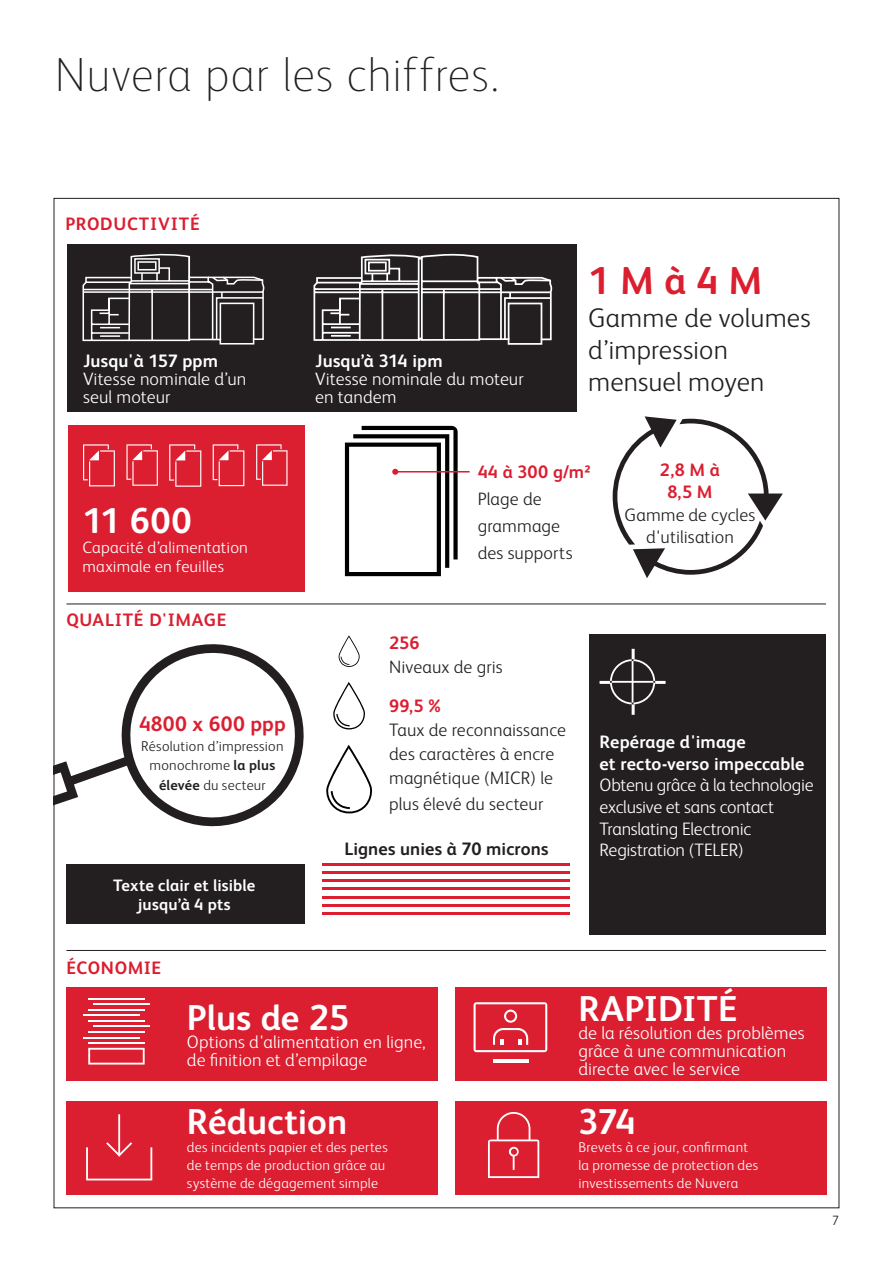
<style>
.page{position:relative;width:893px;height:1263px;background:#fff}
.page>*{position:absolute;margin:0;border:0;box-sizing:border-box;transform-origin:0 0}
.Head_32_36{font:100 48px "Xerox Sans";letter-spacing:.015em;color:#231f20}
.Body_Text___Bullets{font:700 39px "Xerox Sans";color:#db1e30}
.Body_Text___Bullets-2{font:700 36px "Xerox Sans";color:#fff}
.Body_Text___Bullets-3{font:300 27px/32.4px "Xerox Sans";letter-spacing:.005em;color:#231f20}
.Body_Text___Bullets-4{font:700 21px "Xerox Sans";letter-spacing:.015em;color:#db1e30}
.Body_Text___Bullets-5{font:300 18px/18px "Xerox Sans";color:#fff}
.Body_Text___Bullets-6{font:300 18px/24.5px "Xerox Sans";letter-spacing:.005em;color:#231f20}
.Body_Text___Bullets-7{font:700 18px/21.6px "Xerox Sans";letter-spacing:.01em;color:#fff}
.Body_Text___Bullets-8{font:700 18px/22.5px "Xerox Sans";letter-spacing:.035em;color:#db1e30;text-align:center}
.Body_Text___Bullets-9{font:700 18px "Xerox Sans";letter-spacing:.005em;color:#231f20}
.Body_Text___Bullets-10{font:300 16.5px/19.5px "Xerox Sans";letter-spacing:.01em;color:#fff}
.Body_Text___Bullets-11{font:700 16.5px/19.5px "Xerox Sans";letter-spacing:.01em;color:#fff;text-align:center}
.Body_Text___Bullets-12{font:300 14.25px/18px "Xerox Sans";letter-spacing:.015em;color:#fff}
.Body_Text___Bullets-13{font:300 14.25px/19.5px "Xerox Sans";letter-spacing:.02em;color:#231f20;text-align:center}
.t1{font:300 13.5px "Xerox Sans";color:#231f20}
.s1{font-weight:700}
</style>
<div class="page">
<div style="left:589px;top:634px;width:237px;height:301px;background:#231f20"></div>
<div style="left:68px;top:425px;width:237px;height:166px;background:#db1e30"></div>
<div style="left:67px;top:244px;width:509px;height:167px;background:#231f20"></div>
<hr style="left:66px;top:950px;width:760px;height:1px;background:#231f20">
<svg style="left:82px;top:253px;width:183px;height:92px"></svg>
<svg style="left:313px;top:253px;width:239px;height:92px"></svg>
<div style="left:66px;top:987px;width:372px;height:94px;background:#db1e30"></div>
<div style="left:66px;top:1101px;width:372px;height:94px;background:#db1e30"></div>
<div style="left:455px;top:987px;width:371px;height:94px;background:#db1e30"></div>
<div style="left:455px;top:1101px;width:371px;height:94px;background:#db1e30"></div>
<hr style="left:66px;top:604px;width:760px;height:1px;background:#231f20">
<svg style="left:86px;top:1114px;width:66px;height:66px"></svg>
<hr style="left:493px;top:1059px;width:35px;height:3px;background:#fff">
<svg style="left:474px;top:1002px;width:73px;height:50px"></svg>
<svg style="left:54px;top:631px;width:250px;height:208px"></svg>
<svg style="left:613px;top:416px;width:170px;height:162px"></svg>
<svg style="left:488px;top:1112px;width:51px;height:66px"></svg>
<hr style="left:323px;top:863px;width:247px;height:2px;background:#db1e30">
<hr style="left:323px;top:871px;width:247px;height:3px;background:#db1e30">
<hr style="left:323px;top:879px;width:247px;height:3px;background:#db1e30">
<hr style="left:323px;top:887px;width:247px;height:3px;background:#db1e30">
<hr style="left:323px;top:896px;width:247px;height:2px;background:#db1e30">
<hr style="left:323px;top:904px;width:247px;height:3px;background:#db1e30">
<hr style="left:323px;top:912px;width:247px;height:3px;background:#db1e30">
<svg style="left:83px;top:444px;width:32px;height:42px"></svg>
<svg style="left:126px;top:444px;width:32px;height:42px"></svg>
<svg style="left:169px;top:444px;width:32px;height:43px"></svg>
<svg style="left:213px;top:444px;width:31px;height:42px"></svg>
<svg style="left:256px;top:444px;width:32px;height:42px"></svg>
<hr style="left:395px;top:471px;width:75px;height:1px;background:#db1e30">
<svg style="left:345px;top:426px;width:113px;height:150px"></svg>
<svg style="left:600px;top:649px;width:66px;height:66px"></svg>
<svg style="left:326px;top:745px;width:47px;height:68px"></svg>
<svg style="left:333px;top:682px;width:32px;height:47px"></svg>
<svg style="left:338px;top:635px;width:22px;height:32px"></svg>
<div style="left:66px;top:864px;width:238px;height:60px;background:#231f20"></div>
<svg style="left:88px;top:1048px;width:57px;height:16px"></svg>
<hr style="left:88px;top:1042px;width:57px;height:2px;background:#fff">
<hr style="left:83px;top:1037px;width:56px;height:1px;background:#fff">
<hr style="left:88px;top:1031px;width:57px;height:2px;background:#fff">
<hr style="left:94px;top:1025px;width:56px;height:2px;background:#fff">
<hr style="left:88px;top:1020px;width:57px;height:2px;background:#fff">
<hr style="left:83px;top:1014px;width:56px;height:2px;background:#fff">
<hr style="left:88px;top:1009px;width:57px;height:2px;background:#fff">
<hr style="left:94px;top:1003px;width:56px;height:2px;background:#fff">
<hr style="left:88px;top:998px;width:57px;height:1px;background:#fff">
<p class="Head_32_36" style="left:55px;top:43px;width:446px">Nuvera par les chiffres.</p>
<p class="Body_Text___Bullets-8" style="left:65px;top:211px;width:136px">PRODUCTIVITÉ</p>
<p class="Body_Text___Bullets-7" style="left:83px;top:349px;width:137px">Jusqu'à 157 ppm</p>
<p class="Body_Text___Bullets-5" style="left:83px;top:369px;width:165px">Vitesse nominale d’un seul moteur</p>
<p class="Body_Text___Bullets-7" style="left:315px;top:349px;width:129px">Jusqu’à 314 ipm</p>
<p class="Body_Text___Bullets-5" style="left:315px;top:369px;width:210px">Vitesse nominale du moteur en tandem</p>
<p class="Body_Text___Bullets" style="left:588px;top:254px;width:176px">1 M à 4 M</p>
<p class="Body_Text___Bullets-3" style="left:588px;top:300px;width:224px">Gamme de volumes d’impression mensuel moyen</p>
<p class="Body_Text___Bullets-2" style="left:82px;top:496px;width:111px">11 600</p>
<p class="Body_Text___Bullets-10" style="left:82px;top:537px;width:167px">Capacité d’alimentation maximale en feuilles</p>
<p class="Body_Text___Bullets-8" style="left:66px;top:608px;width:162px">QUALITÉ D'IMAGE</p>
<p class="Body_Text___Bullets-4" style="left:139px;top:709px;width:148px">4800 x 600 ppp</p>
<p class="Body_Text___Bullets-13" style="left:141px;top:735px;width:144px">Résolution d’impression monochrome <span class="s1">la plus élevée</span> du secteur</p>
<p class="Body_Text___Bullets-11" style="left:113px;top:874px;width:144px">Texte clair et lisible jusqu’à 4 pts</p>
<p class="Body_Text___Bullets-8" style="left:66px;top:955px;width:96px">ÉCONOMIE</p>
<p class="Body_Text___Bullets-8" style="left:478px;top:460px;width:115px">44 à 300 g/m²</p>
<p class="Body_Text___Bullets-6" style="left:478px;top:485px;width:96px;line-height:27px">Plage de grammage des supports</p>
<p class="Body_Text___Bullets-8" style="left:660px;top:458px;width:62px">2,8 M à<br>8,5 M</p>
<p class="Body_Text___Bullets-6" style="left:624px;top:503px;width:132px;line-height:22.5px;text-align:center">Gamme de cycles d'utilisation</p>
<p class="Body_Text___Bullets-8" style="left:389px;top:631px;width:32px">256</p>
<p class="Body_Text___Bullets-6" style="left:389px;top:654px;width:115px">Niveaux de gris</p>
<p class="Body_Text___Bullets-8" style="left:389px;top:694px;width:53px">99,5 %</p>
<p class="Body_Text___Bullets-6" style="left:389px;top:717px;width:178px">Taux de reconnaissance des caractères à encre magnétique (MICR) le plus élevé du secteur</p>
<p class="Body_Text___Bullets-7" style="left:600px;top:730px;width:206px">Repérage d'image<br>et recto-verso impeccable</p>
<p class="Body_Text___Bullets-5" style="left:600px;top:773px;width:216px;line-height:21.6px">Obtenu grâce à la technologie exclusive et sans contact<br>Translating Electronic<br>Registration (TELER)</p>
<p class="Body_Text___Bullets-9" style="left:344px;top:836px;width:206px">Lignes unies à 70 microns</p>
<p class="Body_Text___Bullets-2" style="left:187px;top:993px;width:163px">Plus de 25</p>
<p class="Body_Text___Bullets-5" style="left:187px;top:1032px;width:240px">Options d'alimentation en ligne, de finition et d’empilage</p>
<p class="Body_Text___Bullets-2" style="left:187px;top:1097px;width:162px">Réduction</p>
<p class="Body_Text___Bullets-12" style="left:187px;top:1138px;width:202px">des incidents papier et des pertes de temps de production grâce au système de dégagement simple</p>
<p class="Body_Text___Bullets-2" style="left:578px;top:984px;width:161px">RAPIDITÉ</p>
<p class="Body_Text___Bullets-5" style="left:578px;top:1023px;width:228px">de la résolution des problèmes grâce à une communication directe avec le service</p>
<p class="Body_Text___Bullets-2" style="left:578px;top:1097px;width:59px">374</p>
<p class="Body_Text___Bullets-12" style="left:578px;top:1137px;width:181px">Brevets à ce jour, confirmant la promesse de protection des investissements de Nuvera</p>
<p class="t1" style="left:832px;top:1212px;width:9px">7</p>
</div>
